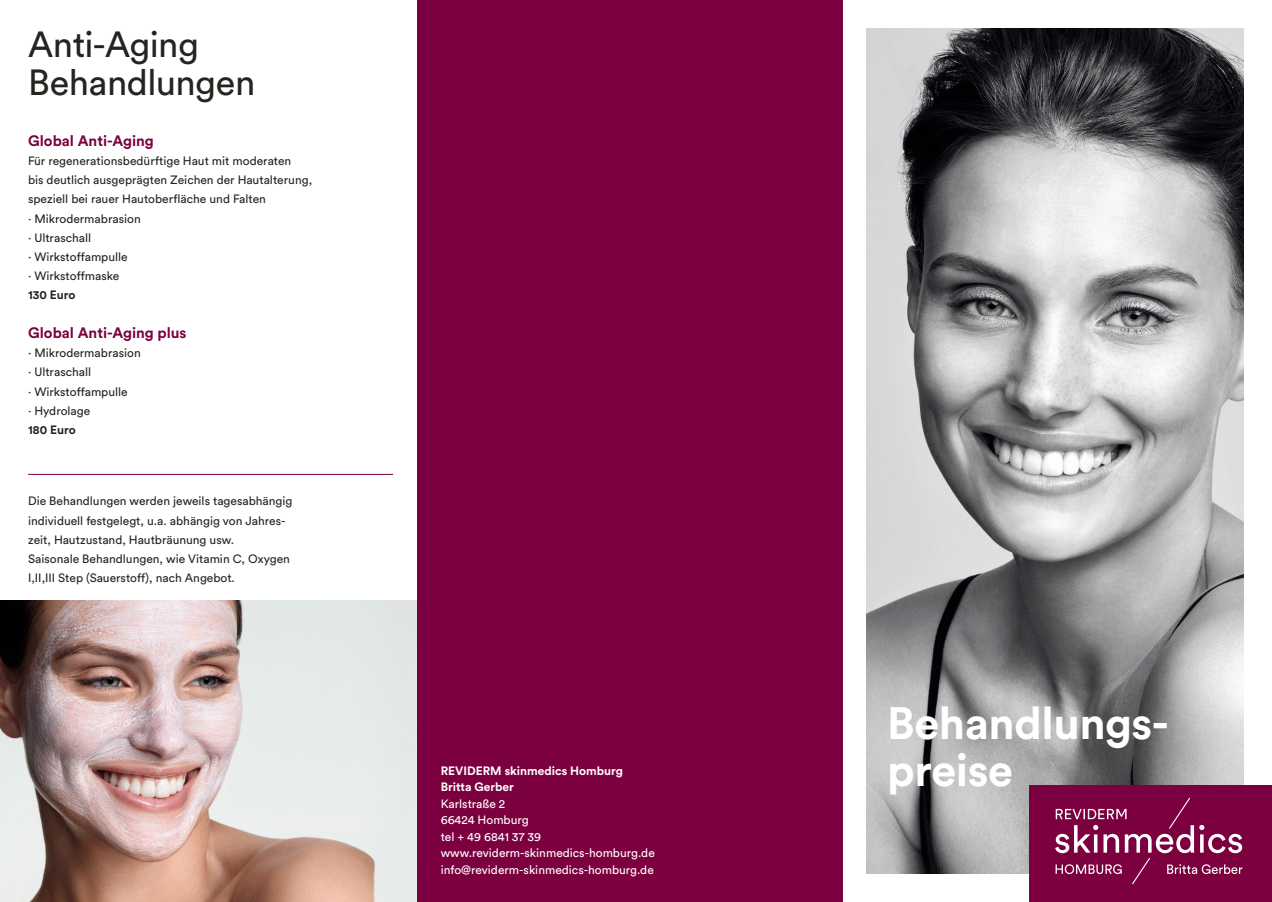
<style>
.page{position:relative;width:1272px;height:902px;background:#fff}
.page>*{position:absolute;margin:0;border:0;box-sizing:border-box;transform-origin:0 0}
.t1{font:700 45px "Circular Pro";letter-spacing:-.01em;color:#fff}
.t2{font:36px/37.5px "Circular Pro";letter-spacing:-.015em;color:#242421}
.t3{font:700 15px "Circular Pro";color:#7c0040}
.t4{font:12px/19.2px "Circular Pro";color:#242421}
.t5{font:12px/16.5px "Circular Pro";color:#fff}
.t6{font:700 12px/16.5px "Circular Pro";color:#fff}
.t7{font:700 12px "Circular Pro";color:#242421}
</style>
<div class="page">
<div style="left:417px;top:0;width:425px;height:901px;background:#7c0040"></div>
<img style="left:866px;top:28px;width:377px;height:845px">
<div style="left:1029px;top:785px;width:242px;height:116px;background:#7c0040"></div>
<svg style="left:1055px;top:797px;width:187px;height:87px"></svg>
<img style="left:0;top:600px;width:417px;height:301px">
<hr style="left:28px;top:474px;width:365px;height:1px;background:#7c0040">
<h2 class="t2" style="left:28px;top:24px;width:229px">Anti-Aging<br>Behandlungen</h2>
<p class="t3" style="left:28px;top:130px;width:127px">Global Anti-Aging</p>
<p class="t4" style="left:28px;top:151px;width:286px">Für regenerationsbedürftige Haut mit moderaten<br>bis deutlich ausgeprägten Zeichen der Hautalterung, speziell bei rauer Hautoberfläche und Falten<br>· Mikrodermabrasion<br>· Ultraschall<br>· Wirkstoffampulle<br>· Wirkstoffmaske</p>
<p class="t7" style="left:28px;top:287px;width:49px">130 Euro</p>
<p class="t3" style="left:28px;top:322px;width:160px">Global Anti-Aging plus</p>
<p class="t4" style="left:28px;top:343px;width:114px">· Mikrodermabrasion · Ultraschall<br>· Wirkstoffampulle<br>· Hydrolage</p>
<p class="t7" style="left:28px;top:421px;width:49px">180 Euro</p>
<p class="t4" style="left:28px;top:491px;width:266px">Die Behandlungen werden jeweils tagesabhängig individuell festgelegt, u.a. abhängig von Jahres&shy;zeit, Hautzustand, Hautbräunung usw.<br>Saisonale Behandlungen, wie Vitamin C, Oxygen I,II,III Step (Sauerstoff), nach Angebot.</p>
<p class="t6" style="left:441px;top:761px;width:184px">REVIDERM skinmedics Homburg<br>Britta Gerber</p>
<p class="t5" style="left:441px;top:794px;width:216px">Karlstraße 2<br>66424 Homburg<br>tel + 49 6841 37 39 www.reviderm-skinmedics-homburg.de info@reviderm-skinmedics-homburg.de</p>
<h1 class="t1" style="left:887px;top:692px;width:283px">Behandlungs-</h1>
<h1 class="t1" style="left:887px;top:738px;width:127px">preise</h1>
</div>
